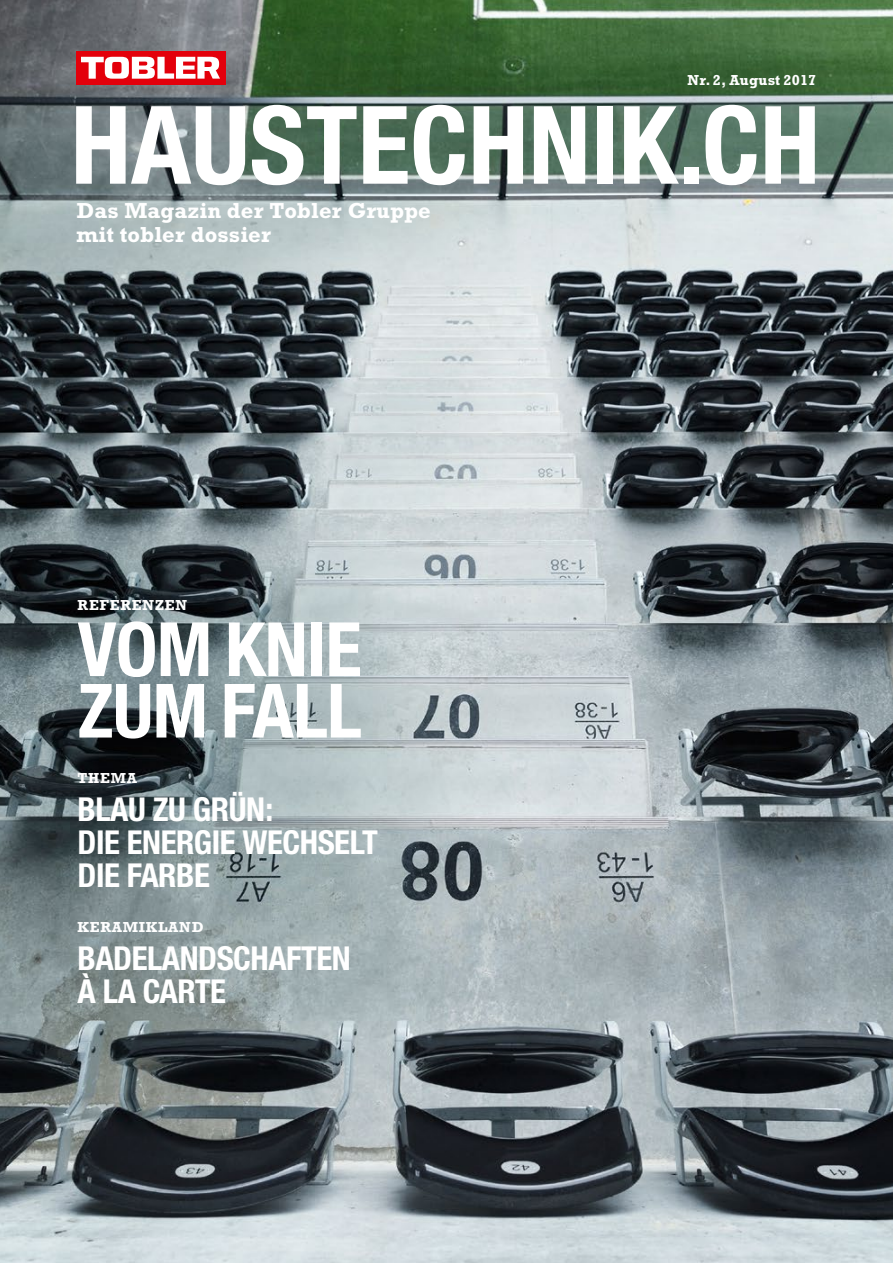
<style>
.page{position:relative;width:893px;height:1263px;background:#fff}
.page>*{position:absolute;margin:0;border:0;box-sizing:border-box;transform-origin:0 0}
.t1{font:700 condensed 108.45px "Helvetica Neue LT Std";color:#fff}
._00_Cover_Titel_Gros{font:700 condensed 75px "Helvetica Neue LT Std";letter-spacing:-.01em;color:#fff}
._00_Cover_Titel_Klei{font:700 condensed 33px/33px "Helvetica Neue LT Std";letter-spacing:-.015em;color:#fff}
._01_Quote_Rockwell_k{font:700 22.05px "Rockwell Std";letter-spacing:.005em;color:#fff}
._00_Cover_Thema{font:700 14.7px "Rockwell Std";letter-spacing:.05em;color:#fff}
._00_Cover_Thema-2{font:700 14.7px "Rockwell Std";letter-spacing:.005em;color:#fff}
</style>
<div class="page">
<img style="left:0;top:0;width:893px;height:1263px">
<div style="left:77px;top:51px;width:149px;height:34px;background:#e3000b"></div>
<svg style="left:81px;top:57px;width:139px;height:22px"></svg>
<p class="_00_Cover_Thema-2" style="left:688px;top:71px;width:130px">Nr. 2, August 2017</p>
<p class="t1" style="left:71px;top:79px;width:751px">HAUSTECHNIK.CH</p>
<p class="_01_Quote_Rockwell_k" style="left:77px;top:197px;width:356px">Das Magazin der Tobler Gruppe</p>
<p class="_01_Quote_Rockwell_k" style="left:77px;top:222px;width:196px">mit tobler dossier</p>
<p class="_00_Cover_Thema" style="left:78px;top:597px;width:111px">REFERENZEN</p>
<p class="_00_Cover_Titel_Gros" style="left:78px;top:604px;width:286px">VOM KNIE</p>
<p class="_00_Cover_Titel_Gros" style="left:78px;top:665px;width:286px">ZUM FALL</p>
<p class="_00_Cover_Thema" style="left:78px;top:770px;width:61px">THEMA</p>
<p class="_00_Cover_Titel_Klei" style="left:78px;top:792px;width:197px">BLAU ZU GRÜN:</p>
<p class="_00_Cover_Titel_Klei" style="left:78px;top:825px;width:302px">DIE ENERGIE WECHSELT</p>
<p class="_00_Cover_Titel_Klei" style="left:78px;top:858px;width:134px">DIE FARBE</p>
<p class="_00_Cover_Thema" style="left:78px;top:919px;width:127px">KERAMIKLAND</p>
<p class="_00_Cover_Titel_Klei" style="left:78px;top:941px;width:275px">BADELANDSCHAFTEN<br>À LA CARTE</p>
</div>
